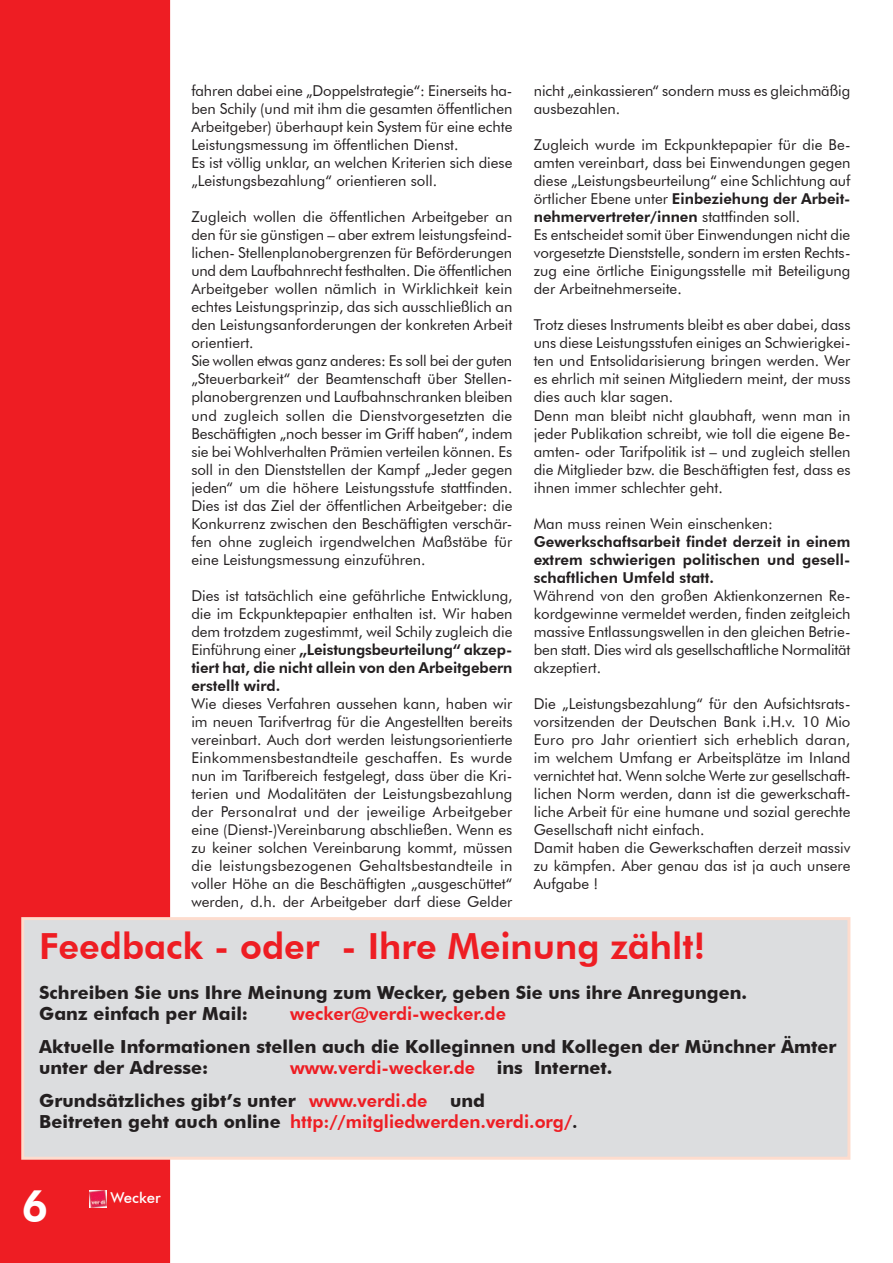
<style>
.page{position:relative;width:893px;height:1263px;background:#fff}
.page>*{position:absolute;margin:0;border:0;box-sizing:border-box;transform-origin:0 0}
.t1{font:800 45px "Futura BT";color:#fff}
.Überschrift{font:800 36px "Futura BT";color:#ee1d23}
.t2{font:700 18px/21.6px "Futura BT";color:#231f20}
.t3{font:800 18px "Futura BT";color:#ee1d23}
.t4{font:15px/18px "Futura BT";color:#231f20;text-align:justify}
.t5{font:800 15px/18px "Futura BT";color:#231f20;text-align:justify}
.t6{font:500 15px "Futura BT";color:#fff}
.s1{font-weight:800}
.s2{font-weight:700;color:#231f20}
.s3{font-weight:800;color:#ee1d23}
.s4{color:#231f20}
</style>
<div class="page">
<div style="left:0;top:0;width:170px;height:1263px;background:#ee1d23"></div>
<img style="left:89px;top:1190px;width:17px;height:18px">
<div style="left:23px;top:919px;width:826px;height:239px;background:#dcdddf"></div>
<div style="left:21px;top:917px;width:829px;height:243px;border:3px solid #fddcce"></div>
<p class="t4" style="left:191px;top:82px;width:323px">fahren dabei eine „Doppelstrategie“: Einerseits ha&shy;ben Schily (und mit ihm die gesamten öffentlichen Arbeitgeber) überhaupt kein System für eine echte Leistungsmessung im öffentlichen Dienst.</p>
<p class="t4" style="left:191px;top:154px;width:323px">Es ist völlig unklar, an welchen Kriterien sich diese „Leistungsbezahlung“ orientieren soll.</p>
<p class="t4" style="left:191px;top:208px;width:323px">Zugleich wollen die öffentlichen Arbeitgeber an den für sie günstigen – aber extrem leistungsfeind&shy;lichen- Stellenplanobergrenzen für Beförderungen und dem Laufbahnrecht festhalten. Die öffentlichen Arbeitgeber wollen nämlich in Wirklichkeit kein echtes Leistungsprinzip, das sich ausschließlich an den Leistungsanforderungen der konkreten Arbeit orientiert.</p>
<p class="t4" style="left:191px;top:352px;width:323px">Sie wollen etwas ganz anderes: Es soll bei der guten „Steuerbarkeit“ der Beamtenschaft über Stellen&shy;planobergrenzen und Laufbahnschranken bleiben und zugleich sollen die Dienstvorgesetzten die Beschäftigten „noch besser im Griff haben“, indem sie bei Wohlverhalten Prämien verteilen können. Es soll in den Dienststellen der Kampf „Jeder gegen jeden“ um die höhere Leistungsstufe stattfinden.<br>Dies ist das Ziel der öffentlichen Arbeitgeber: die Konkurrenz zwischen den Beschäftigten verschär&shy;fen ohne zugleich irgendwelchen Maßstäbe für eine Leistungsmessung einzuführen.</p>
<p class="t4" style="left:191px;top:586px;width:323px">Dies ist tatsächlich eine gefährliche Entwicklung, die im Eckpunktepapier enthalten ist. Wir haben dem trotzdem zugestimmt, weil Schily zugleich die Einführung einer <span class="s1">„Leistungsbeurteilung“ akzep&shy;tiert hat, die nicht allein von den Arbeitgebern erstellt wird.</span></p>
<p class="t4" style="left:191px;top:694px;width:323px">Wie dieses Verfahren aussehen kann, haben wir im neuen Tarifvertrag für die Angestellten bereits vereinbart. Auch dort werden leistungsorientierte Einkommensbestandteile geschaffen. Es wurde nun im Tarifbereich festgelegt, dass über die Kri&shy;terien und Modalitäten der Leistungsbezahlung der Personalrat und der jeweilige Arbeitgeber eine (Dienst-)Vereinbarung abschließen. Wenn es zu keiner solchen Vereinbarung kommt, müssen die leistungsbezogenen Gehaltsbestandteile in voller Höhe an die Beschäftigten „ausgeschüttet“ werden, d.h. der Arbeitgeber darf diese Gelder</p>
<p class="t4" style="left:534px;top:82px;width:318px">nicht „einkassieren“ sondern muss es gleichmäßig ausbezahlen.</p>
<p class="t4" style="left:534px;top:136px;width:318px">Zugleich wurde im Eckpunktepapier für die Be&shy;amten vereinbart, dass bei Einwendungen gegen diese „Leistungsbeurteilung“ eine Schlichtung auf örtlicher Ebene unter <span class="s1">Einbeziehung der Arbeit&shy;nehmervertreter/innen</span> stattfinden soll.</p>
<p class="t4" style="left:534px;top:226px;width:318px">Es entscheidet somit über Einwendungen nicht die vorgesetzte Dienststelle, sondern im ersten Rechts&shy;zug eine örtliche Einigungsstelle mit Beteiligung der Arbeitnehmerseite.</p>
<p class="t4" style="left:534px;top:316px;width:318px">Trotz dieses Instruments bleibt es aber dabei, dass uns diese Leistungsstufen einiges an Schwierigkei&shy;ten und Entsolidarisierung bringen werden. Wer es ehrlich mit seinen Mitgliedern meint, der muss dies auch klar sagen.</p>
<p class="t4" style="left:534px;top:406px;width:318px">Denn man bleibt nicht glaubhaft, wenn man in jeder Publikation schreibt, wie toll die eigene Be&shy;amten- oder Tarifpolitik ist – und zugleich stellen die Mitglieder bzw. die Beschäftigten fest, dass es ihnen immer schlechter geht.</p>
<p class="t4" style="left:534px;top:514px;width:241px">Man muss reinen Wein einschenken:</p>
<p class="t5" style="left:534px;top:532px;width:318px">Gewerkschaftsarbeit findet derzeit in einem extrem schwierigen politischen und gesell&shy;schaftlichen Umfeld statt.</p>
<p class="t4" style="left:534px;top:586px;width:318px">Während von den großen Aktienkonzernen Re&shy;kordgewinne vermeldet werden, finden zeitgleich massive Entlassungswellen in den gleichen Betrie&shy;ben statt. Dies wird als gesellschaftliche Normalität akzeptiert.</p>
<p class="t4" style="left:534px;top:694px;width:318px">Die „Leistungsbezahlung“ für den Aufsichtsrats&shy;vorsitzenden der Deutschen Bank i.H.v. 10 Mio Euro pro Jahr orientiert sich erheblich daran, im welchem Umfang er Arbeitsplätze im Inland vernichtet hat. Wenn solche Werte zur gesellschaft&shy;lichen Norm werden, dann ist die gewerkschaft&shy;liche Arbeit für eine humane und sozial gerechte Gesellschaft nicht einfach.</p>
<p class="t4" style="left:534px;top:838px;width:318px">Damit haben die Gewerkschaften derzeit massiv zu kämpfen. Aber genau das ist ja auch unsere Aufgabe !</p>
<p class="Überschrift" style="left:39px;top:924px;width:668px">Feedback - oder - Ihre Meinung zählt!</p>
<p class="t2" style="left:39px;top:981px;width:709px">Schreiben Sie uns Ihre Meinung zum Wecker, geben Sie uns ihre Anregungen.<br>Ganz einfach per Mail:</p>
<p class="t3" style="left:290px;top:1003px;width:217px">wecker@verdi-wecker.de</p>
<p class="t2" style="left:39px;top:1035px;width:799px">Aktuelle Informationen stellen auch die Kolleginnen und Kollegen der Münchner Ämter unter der Adresse:</p>
<p class="t3" style="left:290px;top:1057px;width:324px">www.verdi-wecker.de <span class="s2">ins Internet.</span></p>
<p class="t2" style="left:39px;top:1089px;width:447px">Grundsätzliches gibt’s unter <span class="s3">www.verdi.de</span> und</p>
<p class="t3" style="left:39px;top:1111px;width:540px"><span class="s2">Beitreten geht auch online</span> http://mitgliedwerden.verdi.org/<span class="s4">.</span></p>
<p class="t1" style="left:21px;top:1178px;width:29px">6</p>
<p class="t6" style="left:111px;top:1188px;width:52px">Wecker</p>
</div>
